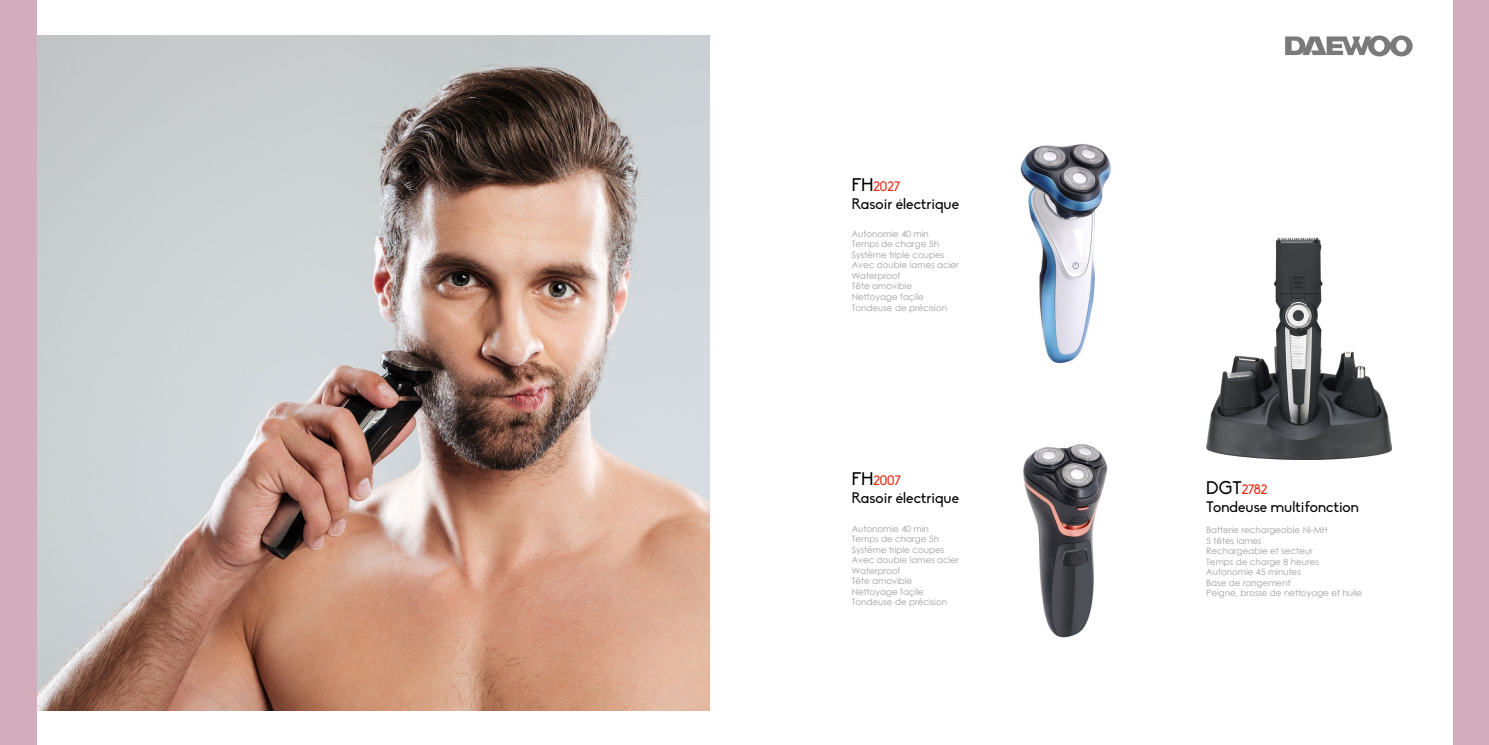
<style>
.page{position:relative;width:1489px;height:745px;background:#fff}
.page>*{position:absolute;margin:0;border:0;box-sizing:border-box;transform-origin:0 0}
.t1{font:15px "Biko";color:#000}
.t2{font:13.5px "Biko";color:#e52a13}
.t3{font:8.75px/10.5px "Century Gothic";color:#9d9d9c}
.s1{font-size:18px;color:#000}
</style>
<div class="page">
<svg style="left:1285px;top:35px;width:127px;height:21px"></svg>
<img style="left:36px;top:35px;width:673px;height:674px">
<div style="left:0;top:0;width:36px;height:744px;background:#d4adbc"></div>
<img style="left:1206px;top:237px;width:184px;height:222px">
<img style="left:1020px;top:144px;width:91px;height:220px">
<img style="left:1023px;top:444px;width:85px;height:194px">
<div style="left:1452px;top:0;width:36px;height:744px;background:#d4adbc"></div>
<h2 class="t2" style="left:851px;top:178px;width:50px"><span class="s1">FH</span>2027</h2>
<h1 class="t1" style="left:851px;top:195px;width:109px">Rasoir électrique</h1>
<p class="t3" style="left:851px;top:228px;width:109px">Autonomie 40 min<br>Temps de charge 5h<br>Système triple coupes<br>Avec double lames acier<br>Waterproof<br>Tête amovible<br>Nettoyage façile<br>Tondeuse de précision</p>
<h2 class="t2" style="left:851px;top:472px;width:51px"><span class="s1">FH</span>2007</h2>
<h1 class="t1" style="left:851px;top:489px;width:109px">Rasoir électrique</h1>
<p class="t3" style="left:851px;top:522px;width:109px">Autonomie 40 min<br>Temps de charge 5h<br>Système triple coupes<br>Avec double lames acier<br>Waterproof<br>Tête amovible<br>Nettoyage façile<br>Tondeuse de précision</p>
<h2 class="t2" style="left:1206px;top:481px;width:63px"><span class="s1">DGT</span>2782</h2>
<h1 class="t1" style="left:1206px;top:498px;width:154px">Tondeuse multifonction</h1>
<p class="t3" style="left:1206px;top:524px;width:157px">Batterie rechargeable Ni-MH<br>5 têtes lames<br>Rechargeable et secteur<br>Temps de charge 8 heures<br>Autonomie 45 minutes<br>Base de rangement<br>Peigne, brosse de nettoyage et huile</p>
</div>
